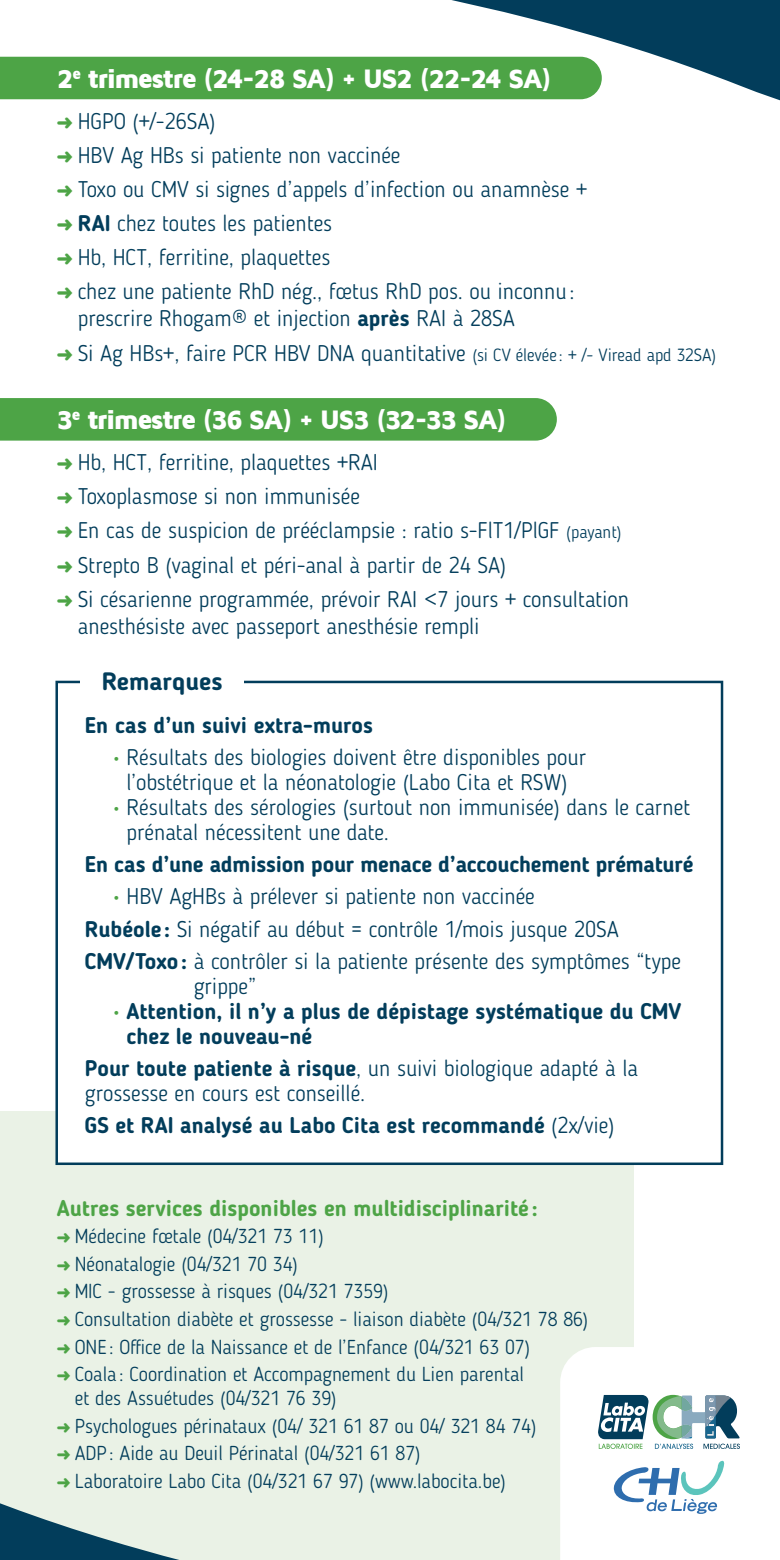
<style>
.page{position:relative;width:780px;height:1560px;background:#fff}
.page>*{position:absolute;margin:0;border:0;box-sizing:border-box;transform-origin:0 0}
.t1{font:900 27.5px "Maven Pro";letter-spacing:-.07em;color:#fff}
.t2{font:700 25px "Blogger Sans";color:#023d5b}
.Texte{font:300 22.5px/25px "Blogger Sans";color:#023d5b}
.Texte-2{font:700 22.5px/25px "Blogger Sans";color:#023d5b}
.t3{font:700 22.5px "Blogger Sans";color:#4da446}
.Texte-3{font:300 20px/24px "Blogger Sans";color:#023d5b}
.s1{color:#4da446}
.s2{font-weight:700}
.s3{font-size:17.5px}
.s4{font-weight:500;color:#4da446}
.s5{font-weight:300}
</style>
<div class="page">
<div style="left:0;top:1110px;width:633px;height:449px;background:#eaf2e6"></div>
<svg style="left:0;top:0;width:780px;height:101px"></svg>
<div style="left:0;top:57px;width:601px;height:42px;background:#4da446"></div>
<div style="left:0;top:398px;width:557px;height:42px;background:#4da446"></div>
<div style="left:55px;top:680px;width:668px;height:484px;background:#fff;border:2px solid #023d5b"></div>
<div style="left:81px;top:671px;width:163px;height:19px;background:#fff"></div>
<svg style="left:0;top:1503px;width:176px;height:56px"></svg>
<svg style="left:560px;top:1346px;width:180px;height:213px"></svg>
<p class="t1" style="left:57px;top:64px;width:496px">2<sup>e</sup> trimestre (24-28 SA) + US2 (22-24 SA)</p>
<p class="Texte" style="left:57px;top:108px;width:160px"><span class="s1">➜</span> HGPO (+/-26SA)</p>
<p class="Texte" style="left:57px;top:143px;width:345px"><span class="s1">➜</span> HBV Ag HBs si patiente non vaccinée</p>
<p class="Texte" style="left:57px;top:177px;width:532px"><span class="s1">➜</span> Toxo ou CMV si signes d’appels d’infection ou anamnèse +</p>
<p class="Texte" style="left:57px;top:211px;width:277px"><span class="s1">➜</span> <span class="s2">RAI</span> chez toutes les patientes</p>
<p class="Texte" style="left:57px;top:245px;width:275px"><span class="s1">➜</span> Hb, HCT, ferritine, plaquettes</p>
<p class="Texte" style="left:78px;top:278px;width:498px;line-height:27px;text-indent:-21px"><span class="s1">➜</span> chez une patiente RhD nég., fœtus RhD pos. ou inconnu: prescrire Rhogam® et injection <span class="s2">après</span> RAI à 28SA</p>
<p class="Texte" style="left:57px;top:340px;width:661px"><span class="s1">➜</span> Si Ag HBs+, faire PCR HBV DNA quantitative <span class="s3">(si CV élevée : + /- Viread apd 32SA)</span></p>
<p class="t1" style="left:57px;top:405px;width:451px">3<sup>e</sup> trimestre (36 SA) + US3 (32-33 SA)</p>
<p class="Texte" style="left:57px;top:450px;width:323px"><span class="s1">➜</span> Hb, HCT, ferritine, plaquettes +RAI</p>
<p class="Texte" style="left:57px;top:484px;width:305px"><span class="s1">➜</span> Toxoplasmose si non immunisée</p>
<p class="Texte" style="left:57px;top:518px;width:566px"><span class="s1">➜</span> En cas de suspicion de prééclampsie : ratio s-FlT1/PlGF <span class="s3">(payant)</span></p>
<p class="Texte" style="left:57px;top:552px;width:451px"><span class="s1">➜</span> Strepto B (vaginal et péri-anal à partir de 24 SA)</p>
<p class="Texte" style="left:78px;top:585px;width:552px;line-height:27px;text-indent:-21px"><span class="s1">➜</span> Si césarienne programmée, prévoir RAI &lt;7 jours + consultation anesthésiste avec passeport anesthésie rempli</p>
<p class="t2" style="left:102px;top:666px;width:122px">Remarques</p>
<p class="Texte-2" style="left:85px;top:712px;width:289px">En cas d’un suivi extra-muros</p>
<p class="Texte" style="left:113px;top:744px;width:474px;text-align:center"><span class="s4">•</span> Résultats des biologies doivent être disponibles pour l’obstétrique et la néonatologie (Labo Cita et RSW)</p>
<p class="Texte" style="left:127px;top:794px;width:565px;text-indent:-13px"><span class="s4">•</span> Résultats des sérologies (surtout non immunisée) dans le carnet prénatal nécessitent une date.</p>
<p class="Texte-2" style="left:85px;top:851px;width:610px">En cas d’une admission pour menace d’accouchement prématuré</p>
<p class="Texte" style="left:113px;top:884px;width:423px"><span class="s4">•</span> HBV AgHBs à prélever si patiente non vaccinée</p>
<p class="Texte" style="left:85px;top:916px;width:535px"><span class="s2">Rubéole :</span> Si négatif au début = contrôle 1/mois jusque 20SA</p>
<p class="Texte" style="left:194px;top:948px;width:488px;text-indent:-109px"><span class="s2">CMV/Toxo:</span> à contrôler si la patiente présente des symptômes “type grippe”</p>
<p class="Texte-2" style="left:127px;top:998px;width:556px;text-indent:-13px"><span class="s4">•</span> Attention, il n’y a plus de dépistage systématique du CMV chez le nouveau-né</p>
<p class="Texte" style="left:85px;top:1055px;width:554px"><span class="s2">Pour toute patiente à risque</span>, un suivi biologique adapté à la grossesse en cours est conseillé.</p>
<p class="Texte-2" style="left:85px;top:1112px;width:531px">GS et RAI analysé au Labo Cita est recommandé <span class="s5">(2x/vie)</span></p>
<p class="t3" style="left:57px;top:1194px;width:482px">Autres services disponibles en multidisciplinarité :</p>
<p class="Texte-3" style="left:57px;top:1224px;width:268px"><span class="s1">➜</span> Médecine fœtale (04/321 73 11)</p>
<p class="Texte-3" style="left:57px;top:1251px;width:242px"><span class="s1">➜</span> Néonatalogie (04/321 70 34)</p>
<p class="Texte-3" style="left:57px;top:1279px;width:333px"><span class="s1">➜</span> MIC - grossesse à risques (04/321 7359)</p>
<p class="Texte-3" style="left:57px;top:1306px;width:533px"><span class="s1">➜</span> Consultation diabète et grossesse - liaison diabète (04/321 78 86)</p>
<p class="Texte-3" style="left:57px;top:1334px;width:475px"><span class="s1">➜</span> ONE : Office de la Naissance et de l’Enfance (04/321 63 07)</p>
<p class="Texte-3" style="left:75px;top:1361px;width:450px;text-indent:-18px"><span class="s1">➜</span> Coala : Coordination et Accompagnement du Lien parental et des Assuétudes (04/321 76 39)</p>
<p class="Texte-3" style="left:57px;top:1413px;width:481px"><span class="s1">➜</span> Psychologues périnataux (04/ 321 61 87 ou 04/ 321 84 74)</p>
<p class="Texte-3" style="left:57px;top:1440px;width:365px"><span class="s1">➜</span> ADP: Aide au Deuil Périnatal (04/321 61 87)</p>
<p class="Texte-3" style="left:57px;top:1468px;width:450px"><span class="s1">➜</span> Laboratoire Labo Cita (04/321 67 97) (www.labocita.be)</p>
</div>
